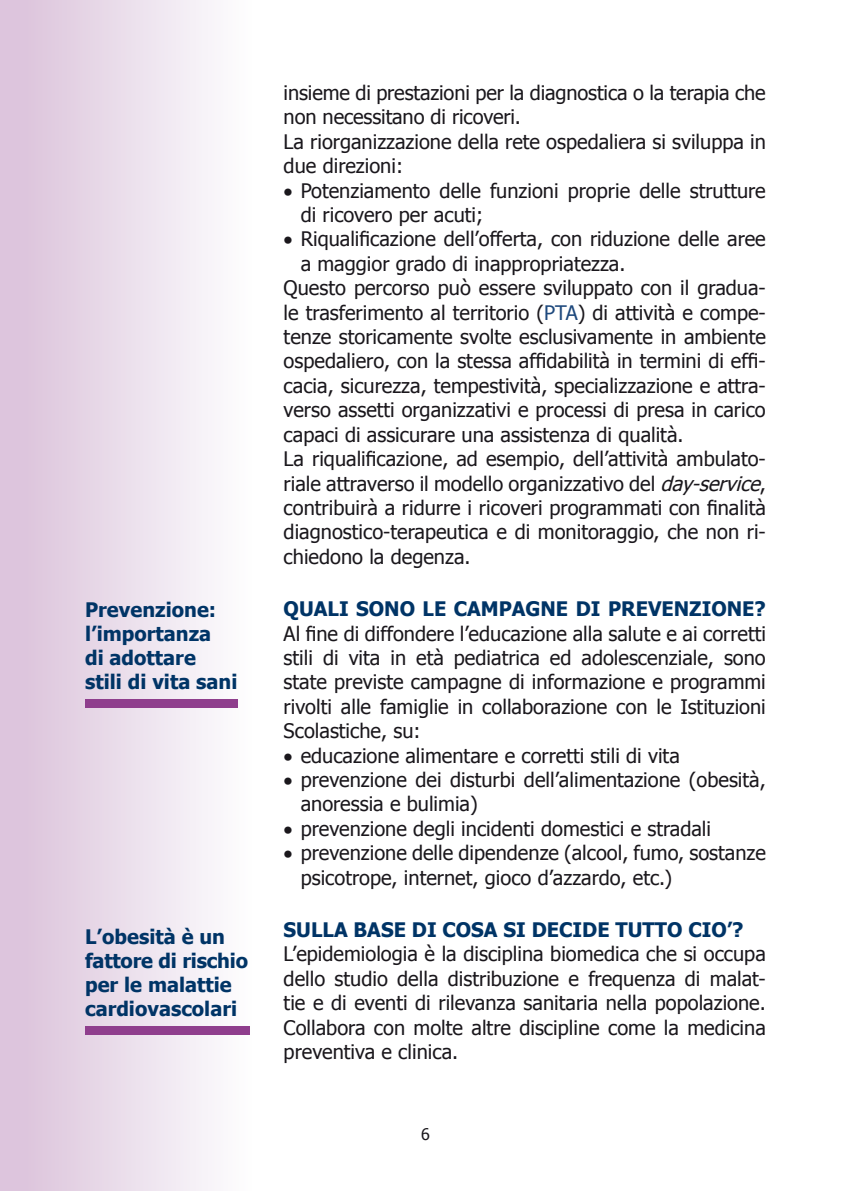
<style>
.page{position:relative;width:851px;height:1191px;background:#fff}
.page>*{position:absolute;margin:0;border:0;box-sizing:border-box;transform-origin:0 0}
.t1{font:20px/24.4px "Tahoma";color:#1a171c}
.t2{font:700 20px/24px "Tahoma";color:#003466}
.t3{font:16px "Tahoma";color:#1a171c}
.s1{color:#1e497d}
.s2{font-style:italic}
</style>
<div class="page">
<div style="left:0;top:0;width:252px;height:1191px;background:linear-gradient(to right,#dac0d9,#fdfefe)"></div>
<div style="left:85px;top:1026px;width:164px;height:8px;background:#8f3e8d"></div>
<div style="left:85px;top:699px;width:152px;height:9px;background:#8f3e8d"></div>
<p class="t2" style="left:85px;top:597px;width:154px">Prevenzione: l’importanza<br>di adottare stili di vita sani</p>
<p class="t2" style="left:85px;top:924px;width:164px">L’obesità è un fattore di rischio per le malattie cardiovascolari</p>
<p class="t1" style="left:283px;top:80px;width:483px">insieme di prestazioni per la diagnostica o la terapia che non necessitano di ricoveri.<br>La riorganizzazione della rete ospedaliera si sviluppa in due direzioni:</p>
<p class="t1" style="left:300px;top:177px;width:466px;text-indent:-17px">• Potenziamento delle funzioni proprie delle strutture di ricovero per acuti;</p>
<p class="t1" style="left:283px;top:226px;width:483px">• Riqualificazione dell’offerta, con riduzione delle aree</p>
<p class="t1" style="left:300px;top:251px;width:326px">a maggior grado di inappropriatezza.</p>
<p class="t1" style="left:283px;top:275px;width:483px">Questo percorso può essere sviluppato con il gradua-</p>
<p class="t1" style="left:283px;top:299px;width:483px">le trasferimento al territorio (<span class="s1">PTA</span>) di attività e compe-</p>
<p class="t1" style="left:283px;top:324px;width:483px">tenze storicamente svolte esclusivamente in ambiente</p>
<p class="t1" style="left:283px;top:348px;width:483px">ospedaliero, con la stessa affidabilità in termini di effi-</p>
<p class="t1" style="left:283px;top:373px;width:483px">cacia, sicurezza, tempestività, specializzazione e attra-</p>
<p class="t1" style="left:283px;top:397px;width:483px">verso assetti organizzativi e processi di presa in carico</p>
<p class="t1" style="left:283px;top:421px;width:401px">capaci di assicurare una assistenza di qualità.</p>
<p class="t1" style="left:283px;top:446px;width:483px">La riqualificazione, ad esempio, dell’attività ambulato-</p>
<p class="t1" style="left:283px;top:470px;width:484px">riale attraverso il modello organizzativo del <span class="s2">day-service</span>,</p>
<p class="t1" style="left:283px;top:495px;width:483px">contribuirà a ridurre i ricoveri programmati con finalità</p>
<p class="t1" style="left:283px;top:519px;width:483px">diagnostico-terapeutica e di monitoraggio, che non ri-</p>
<p class="t1" style="left:283px;top:543px;width:188px">chiedono la degenza.</p>
<p class="t2" style="left:283px;top:596px;width:483px">QUALI SONO LE CAMPAGNE DI PREVENZIONE?</p>
<p class="t1" style="left:283px;top:620px;width:483px;text-align:justify">Al fine di diffondere l’educazione alla salute e ai corretti stili di vita in età pediatrica ed adolescenziale, sono state previste campagne di informazione e programmi rivolti alle famiglie in collaborazione con le Istituzioni Scolastiche, su:</p>
<p class="t1" style="left:283px;top:742px;width:397px">• educazione alimentare e corretti stili di vita</p>
<p class="t1" style="left:300px;top:767px;width:466px;text-indent:-17px">• prevenzione dei disturbi dell’alimentazione (obesità, anoressia e bulimia)</p>
<p class="t1" style="left:283px;top:815px;width:429px">• prevenzione degli incidenti domestici e stradali</p>
<p class="t1" style="left:300px;top:840px;width:466px;text-indent:-17px">• prevenzione delle dipendenze (alcool, fumo, sostanze psicotrope, internet, gioco d’azzardo, etc.)</p>
<p class="t2" style="left:283px;top:917px;width:461px">SULLA BASE DI COSA SI DECIDE TUTTO CIO’?</p>
<p class="t1" style="left:283px;top:941px;width:483px;text-align:justify">L’epidemiologia è la disciplina biomedica che si occupa dello studio della distribuzione e frequenza di malat&shy;tie e di eventi di rilevanza sanitaria nella popolazione.<br>Collabora con molte altre discipline come la medicina preventiva e clinica.</p>
<p class="t3" style="left:421px;top:1124px;width:10px">6</p>
</div>
